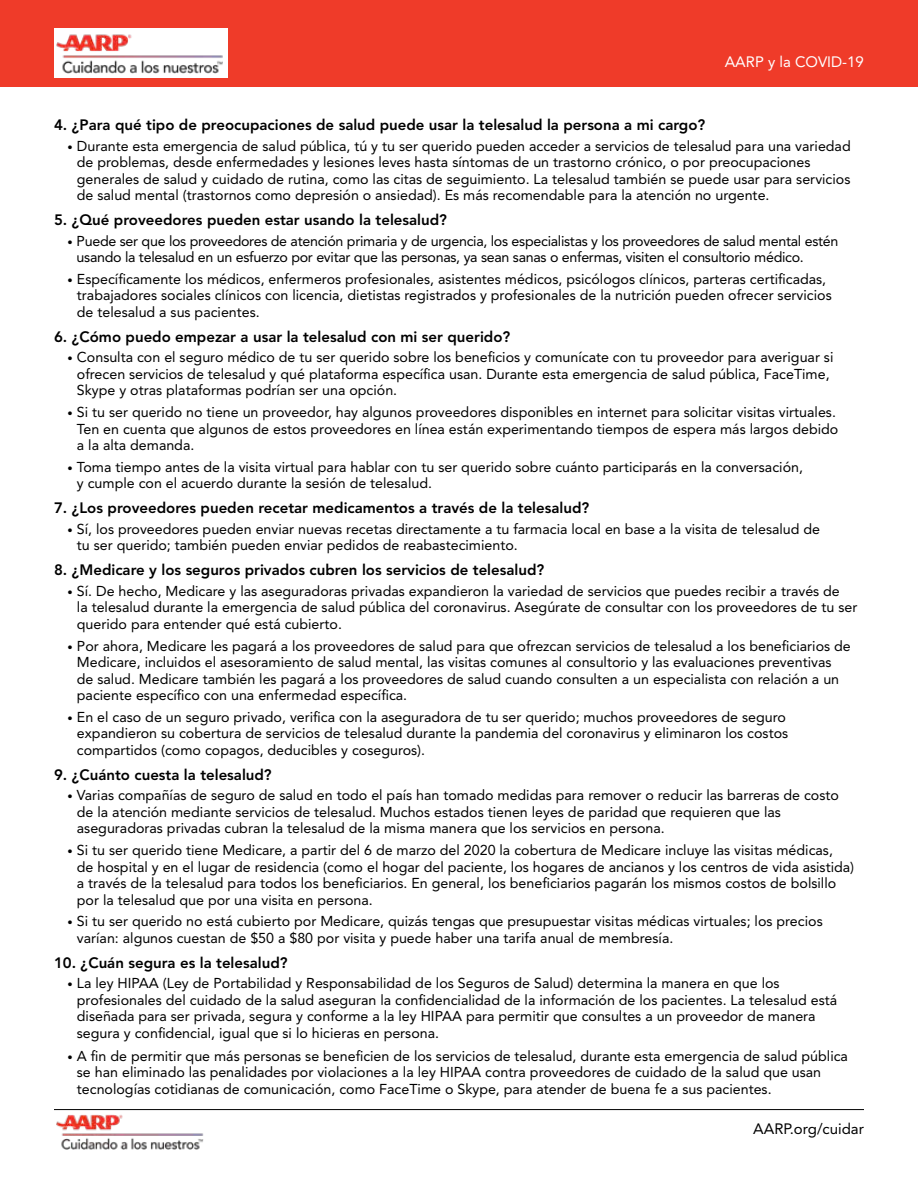
<style>
.page{position:relative;width:918px;height:1188px;background:#fff}
.page>*{position:absolute;margin:0;border:0;box-sizing:border-box;transform-origin:0 0}
.t1{font:800 15px "Avenir LT";color:#000}
.t2{font:15px "Avenir LT";color:#fff}
.t3{font:15px "Avenir LT";color:#000}
.t4{font:14.25px/16.5px "Avenir LT";color:#000}
.t5{font:14.25px/16.5px "Avenir LT";letter-spacing:-.02em;color:#000}
.s1{font-size:10.5px}
</style>
<div class="page">
<div style="left:0;top:0;width:918px;height:86px;background:#ef3b29"></div>
<hr style="left:54px;top:1109px;width:810px;height:1px;background:#000">
<img style="left:56px;top:1114px;width:148px;height:36px">
<div style="left:54px;top:28px;width:174px;height:50px;background:#fff"></div>
<img style="left:56px;top:34px;width:167px;height:40px">
<p class="t2" style="left:725px;top:53px;width:141px">AARP y la COVID-19</p>
<p class="t1" style="left:54px;top:116px;width:653px">4. ¿Para qué tipo de preocupaciones de salud puede usar la telesalud la persona a mi cargo?</p>
<p class="t4" style="left:77px;top:138px;width:775px;text-indent:-9px"><span class="s1">•</span> Durante esta emergencia de salud pública, tú y tu ser querido pueden acceder a servicios de telesalud para una variedad de problemas, desde enfermedades y lesiones leves hasta síntomas de un trastorno crónico, o por preocupaciones generales de salud y cuidado de rutina, como las citas de seguimiento. La telesalud también se puede usar para servicios de salud mental (trastornos como depresión o ansiedad). Es más recomendable para la atención no urgente.</p>
<p class="t1" style="left:54px;top:211px;width:395px">5. ¿Qué proveedores pueden estar usando la telesalud?</p>
<p class="t5" style="left:77px;top:233px;width:763px;text-indent:-9px"><span class="s1">•</span> Puede ser que los proveedores de atención primaria y de urgencia, los especialistas y los proveedores de salud mental estén usando la telesalud en un esfuerzo por evitar que las personas, ya sean sanas o enfermas, visiten el consultorio médico.</p>
<p class="t4" style="left:77px;top:271px;width:756px;text-indent:-9px"><span class="s1">•</span> Específicamente los médicos, enfermeros profesionales, asistentes médicos, psicólogos clínicos, parteras certificadas, trabajadores sociales clínicos con licencia, dietistas registrados y profesionales de la nutrición pueden ofrecer servicios de telesalud a sus pacientes.</p>
<p class="t1" style="left:54px;top:328px;width:458px">6. ¿Cómo puedo empezar a usar la telesalud con mi ser querido?</p>
<p class="t4" style="left:77px;top:349px;width:758px;text-indent:-9px"><span class="s1">•</span> Consulta con el seguro médico de tu ser querido sobre los beneficios y comunícate con tu proveedor para averiguar si ofrecen servicios de telesalud y qué plataforma específica usan. Durante esta emergencia de salud pública, FaceTime,<br>Skype y otras plataformas podrían ser una opción.</p>
<p class="t4" style="left:77px;top:404px;width:763px;text-indent:-9px"><span class="s1">•</span> Si tu ser querido no tiene un proveedor, hay algunos proveedores disponibles en internet para solicitar visitas virtuales.<br>Ten en cuenta que algunos de estos proveedores en línea están experimentando tiempos de espera más largos debido a la alta demanda.</p>
<p class="t4" style="left:77px;top:459px;width:728px;text-indent:-9px"><span class="s1">•</span> Toma tiempo antes de la visita virtual para hablar con tu ser querido sobre cuánto participarás en la conversación, y cumple con el acuerdo durante la sesión de telesalud.</p>
<p class="t1" style="left:54px;top:499px;width:537px">7. ¿Los proveedores pueden recetar medicamentos a través de la telesalud?</p>
<p class="t4" style="left:77px;top:521px;width:745px;text-indent:-9px"><span class="s1">•</span> Sí, los proveedores pueden enviar nuevas recetas directamente a tu farmacia local en base a la visita de telesalud de tu ser querido; también pueden enviar pedidos de reabastecimiento.</p>
<p class="t1" style="left:54px;top:561px;width:492px">8. ¿Medicare y los seguros privados cubren los servicios de telesalud?</p>
<p class="t4" style="left:77px;top:583px;width:782px;text-indent:-9px"><span class="s1">•</span> Sí. De hecho, Medicare y las aseguradoras privadas expandieron la variedad de servicios que puedes recibir a través de<br>la telesalud durante la emergencia de salud pública del coronavirus. Asegúrate de consultar con los proveedores de tu ser querido para entender qué está cubierto.</p>
<p class="t4" style="left:77px;top:638px;width:775px;text-indent:-9px"><span class="s1">•</span> Por ahora, Medicare les pagará a los proveedores de salud para que ofrezcan servicios de telesalud a los beneficiarios de Medicare, incluidos el asesoramiento de salud mental, las visitas comunes al consultorio y las evaluaciones preventivas de salud. Medicare también les pagará a los proveedores de salud cuando consulten a un especialista con relación a un paciente específico con una enfermedad específica.</p>
<p class="t4" style="left:77px;top:709px;width:713px;text-indent:-9px"><span class="s1">•</span> En el caso de un seguro privado, verifica con la aseguradora de tu ser querido; muchos proveedores de seguro expandieron su cobertura de servicios de telesalud durante la pandemia del coronavirus y eliminaron los costos compartidos (como copagos, deducibles y coseguros).</p>
<p class="t1" style="left:54px;top:766px;width:219px">9. ¿Cuánto cuesta la telesalud?</p>
<p class="t4" style="left:77px;top:787px;width:764px;text-indent:-9px"><span class="s1">•</span> Varias compañías de seguro de salud en todo el país han tomado medidas para remover o reducir las barreras de costo de la atención mediante servicios de telesalud. Muchos estados tienen leyes de paridad que requieren que las aseguradoras privadas cubran la telesalud de la misma manera que los servicios en persona.</p>
<p class="t4" style="left:77px;top:842px;width:779px;text-indent:-9px"><span class="s1">•</span> Si tu ser querido tiene Medicare, a partir del 6 de marzo del 2020 la cobertura de Medicare incluye las visitas médicas,<br>de hospital y en el lugar de residencia (como el hogar del paciente, los hogares de ancianos y los centros de vida asistida) a través de la telesalud para todos los beneficiarios. En general, los beneficiarios pagarán los mismos costos de bolsillo por la telesalud que por una visita en persona.</p>
<p class="t4" style="left:77px;top:913px;width:747px;text-indent:-9px"><span class="s1">•</span> Si tu ser querido no está cubierto por Medicare, quizás tengas que presupuestar visitas médicas virtuales; los precios varían: algunos cuestan de $50 a $80 por visita y puede haber una tarifa anual de membresía.</p>
<p class="t1" style="left:54px;top:954px;width:235px">10. ¿Cuán segura es la telesalud?</p>
<p class="t4" style="left:77px;top:975px;width:762px;text-indent:-9px"><span class="s1">•</span> La ley HIPAA (Ley de Portabilidad y Responsabilidad de los Seguros de Salud) determina la manera en que los profesionales del cuidado de la salud aseguran la confidencialidad de la información de los pacientes. La telesalud está diseñada para ser privada, segura y conforme a la ley HIPAA para permitir que consultes a un proveedor de manera segura y confidencial, igual que si lo hicieras en persona.</p>
<p class="t4" style="left:77px;top:1048px;width:773px;text-indent:-9px"><span class="s1">•</span> A fin de permitir que más personas se beneficien de los servicios de telesalud, durante esta emergencia de salud pública se han eliminado las penalidades por violaciones a la ley HIPAA contra proveedores de cuidado de la salud que usan tecnologías cotidianas de comunicación, como FaceTime o Skype, para atender de buena fe a sus pacientes.</p>
<p class="t3" style="left:753px;top:1120px;width:112px">AARP.org/cuidar</p>
</div>
